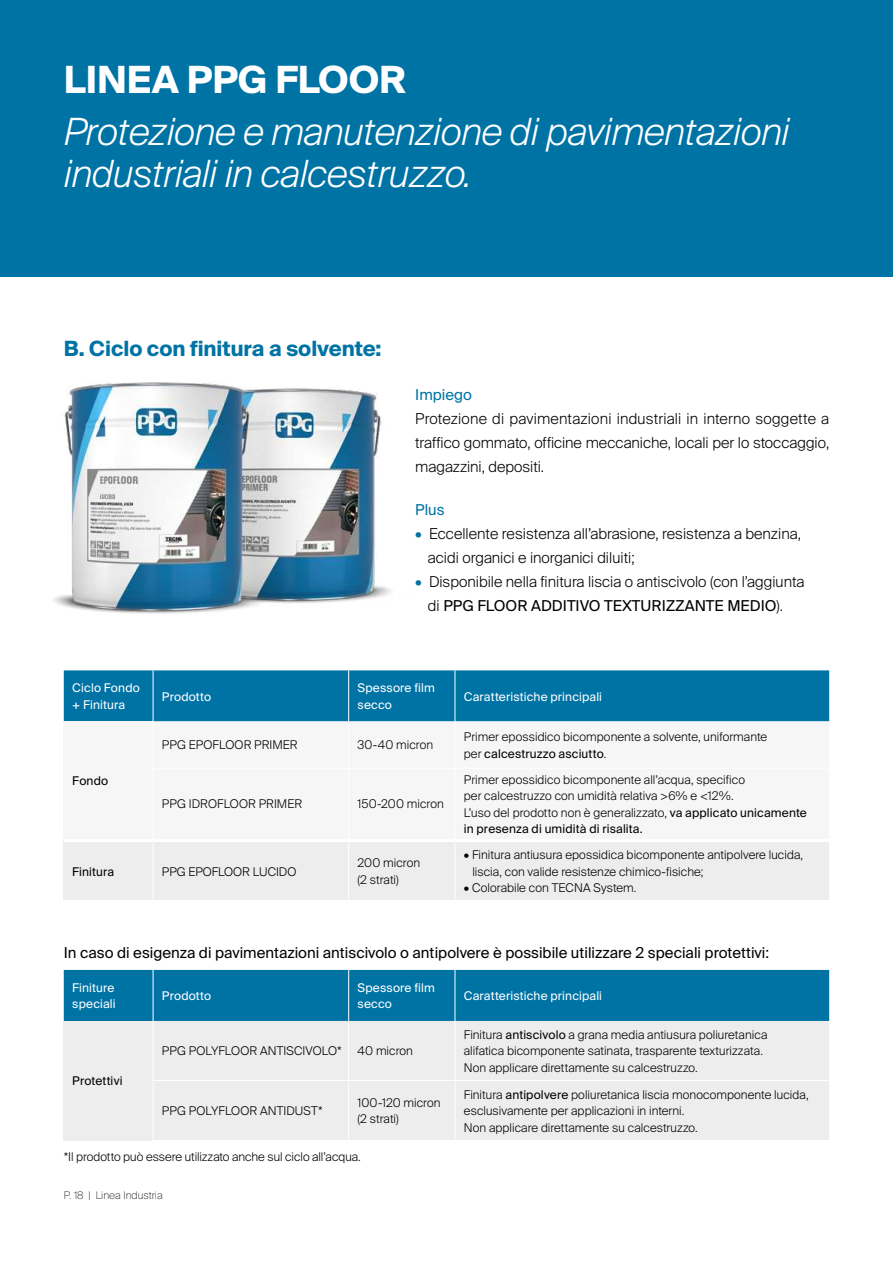
<style>
.page{position:relative;width:893px;height:1263px;background:#fff}
.page>*{position:absolute;margin:0;border:0;box-sizing:border-box;transform-origin:0 0}
.t1{font:italic 300 37.5px/42px "Suisse Intl";letter-spacing:-.01em;color:#fff}
.t2{font:700 37.5px "Suisse Intl";color:#fff}
.t3{font:700 21px "Suisse Intl";letter-spacing:-.005em;color:#0073a5}
.t4{font:300 15px/24px "Suisse Intl";color:#000;text-align:justify}
.t5{font:15px "Suisse Intl";color:#000}
.t6{font:15px "Suisse Intl";color:#0073a5}
.t7{font:300 12px/16.5px "Suisse Intl";letter-spacing:.005em;color:#000}
.t8{font:12px/16.5px "Suisse Intl";letter-spacing:.01em;color:#fff}
.t9{font:12px "Suisse Intl";letter-spacing:.01em;color:#000}
.t10{font:100 10.5px "Suisse Intl";color:#000}
.s1{color:#0073a5}
.s2{font-weight:400}
</style>
<div class="page">
<div style="left:0;top:0;width:893px;height:276px;background:#0073a5"></div>
<img style="left:54px;top:382px;width:337px;height:232px">
<div style="left:64px;top:670px;width:765px;height:51px;background:#0073a5"></div>
<div style="left:64px;top:721px;width:89px;height:119px;background:#f6f6f6"></div>
<svg style="left:154px;top:721px;width:675px;height:1px"></svg>
<div style="left:64px;top:840px;width:89px;height:60px;background:#ededed"></div>
<div style="left:154px;top:842px;width:675px;height:58px;background:#ededed"></div>
<hr style="left:153px;top:670px;width:1px;height:51px;background:#fff">
<hr style="left:64px;top:839px;width:89px;height:3px;background:#fff">
<hr style="left:348px;top:721px;width:1px;height:47px;background:#fff">
<hr style="left:455px;top:721px;width:1px;height:47px;background:#fff">
<hr style="left:348px;top:840px;width:1px;height:60px;background:#fff">
<hr style="left:455px;top:840px;width:1px;height:60px;background:#fff">
<hr style="left:348px;top:670px;width:1px;height:51px;background:#fff">
<hr style="left:455px;top:670px;width:1px;height:51px;background:#fff">
<div style="left:64px;top:970px;width:765px;height:51px;background:#0073a5"></div>
<div style="left:64px;top:1021px;width:89px;height:119px;background:#ededed"></div>
<div style="left:154px;top:1021px;width:675px;height:119px;background:#ededed"></div>
<hr style="left:153px;top:970px;width:1px;height:51px;background:#fff">
<hr style="left:153px;top:1080px;width:196px;height:1px;background:#fff">
<hr style="left:349px;top:1080px;width:106px;height:1px;background:#fff">
<hr style="left:455px;top:1080px;width:374px;height:1px;background:#fff">
<hr style="left:348px;top:1021px;width:1px;height:59px;background:#fff">
<hr style="left:455px;top:1021px;width:1px;height:59px;background:#fff">
<hr style="left:348px;top:1081px;width:1px;height:59px;background:#fff">
<hr style="left:455px;top:1081px;width:1px;height:59px;background:#fff">
<hr style="left:348px;top:970px;width:1px;height:51px;background:#fff">
<hr style="left:455px;top:970px;width:1px;height:51px;background:#fff">
<h1 class="t2" style="left:64px;top:58px;width:344px">LINEA PPG FLOOR</h1>
<h1 class="t1" style="left:64px;top:111px;width:727px">Protezione e manutenzione di pavimentazioni industriali in calcestruzzo.</h1>
<h2 class="t3" style="left:64px;top:337px;width:319px">B. Ciclo con finitura a solvente:</h2>
<p class="t6" style="left:415px;top:386px;width:58px">Impiego</p>
<p class="t4" style="left:415px;top:407px;width:416px">Protezione di pavimentazioni industriali in interno soggette a traffico gommato, officine meccaniche, locali per lo stoccaggio, magazzini, depositi.</p>
<p class="t6" style="left:415px;top:501px;width:31px">Plus</p>
<p class="t4" style="left:428px;top:522px;width:375px;text-indent:-13px"><span class="s1">•</span> Eccellente resistenza all’abrasione, resistenza a benzina, acidi organici e inorganici diluiti;</p>
<p class="t4" style="left:415px;top:570px;width:391px;text-align:center"><span class="s1">•</span> Disponibile nella finitura liscia o antiscivolo (con l’aggiunta di <span class="s2">PPG FLOOR ADDITIVO TEXTURIZZANTE MEDIO</span>).</p>
<p class="t8" style="left:72px;top:680px;width:69px">Ciclo Fondo + Finitura</p>
<p class="t8" style="left:162px;top:688px;width:51px">Prodotto</p>
<p class="t8" style="left:358px;top:680px;width:79px">Spessore film secco</p>
<p class="t8" style="left:464px;top:688px;width:140px">Caratteristiche principali</p>
<p class="t9" style="left:72px;top:774px;width:37px">Fondo</p>
<p class="t7" style="left:162px;top:737px;width:137px">PPG EPOFLOOR PRIMER</p>
<p class="t7" style="left:358px;top:737px;width:77px">30-40 micron</p>
<p class="t7" style="left:464px;top:729px;width:305px">Primer epossidico bicomponente a solvente, uniformante per <span class="s2">calcestruzzo asciutto</span>.</p>
<p class="t7" style="left:162px;top:796px;width:142px">PPG IDROFLOOR PRIMER</p>
<p class="t7" style="left:358px;top:796px;width:88px">150-200 micron</p>
<p class="t7" style="left:464px;top:771px;width:345px">Primer epossidico bicomponente all’acqua, specifico<br>per calcestruzzo con umidità relativa &gt;6% e &lt;12%.<br>L’uso del prodotto non è generalizzato, <span class="s2">va applicato unicamente in presenza di umidità di risalita.</span></p>
<p class="t9" style="left:72px;top:864px;width:43px">Finitura</p>
<p class="t7" style="left:162px;top:863px;width:136px">PPG EPOFLOOR LUCIDO</p>
<p class="t7" style="left:358px;top:855px;width:64px">200 micron (2 strati)</p>
<p class="t7" style="left:472px;top:847px;width:332px;text-indent:-9px">• Finitura antiusura epossidica bicomponente antipolvere lucida, liscia, con valide resistenze chimico-fisiche;</p>
<p class="t7" style="left:464px;top:880px;width:174px">• Colorabile con TECNA System.</p>
<p class="t5" style="left:64px;top:944px;width:707px">In caso di esigenza di pavimentazioni antiscivolo o antipolvere è possibile utilizzare 2 speciali protettivi:</p>
<p class="t8" style="left:72px;top:979px;width:45px">Finiture speciali</p>
<p class="t8" style="left:162px;top:988px;width:51px">Prodotto</p>
<p class="t8" style="left:358px;top:979px;width:79px">Spessore film secco</p>
<p class="t8" style="left:464px;top:988px;width:140px">Caratteristiche principali</p>
<p class="t9" style="left:72px;top:1074px;width:52px">Protettivi</p>
<p class="t7" style="left:162px;top:1043px;width:181px">PPG POLYFLOOR ANTISCIVOLO*</p>
<p class="t7" style="left:358px;top:1043px;width:57px">40 micron</p>
<p class="t7" style="left:464px;top:1026px;width:305px">Finitura <span class="s2">antiscivolo</span> a grana media antiusura poliuretanica alifatica bicomponente satinata, trasparente texturizzata.<br>Non applicare direttamente su calcestruzzo.</p>
<p class="t7" style="left:162px;top:1103px;width:162px">PPG POLYFLOOR ANTIDUST*</p>
<p class="t7" style="left:358px;top:1094px;width:84px">100-120 micron (2 strati)</p>
<p class="t7" style="left:464px;top:1086px;width:346px">Finitura <span class="s2">antipolvere</span> poliuretanica liscia monocomponente lucida, esclusivamente per applicazioni in interni.<br>Non applicare direttamente su calcestruzzo.</p>
<p class="t7" style="left:64px;top:1148px;width:299px">*Il prodotto può essere utilizzato anche sul ciclo all’acqua.</p>
<p class="t10" style="left:64px;top:1189px;width:100px">P. 18 | Linea Industria</p>
</div>
